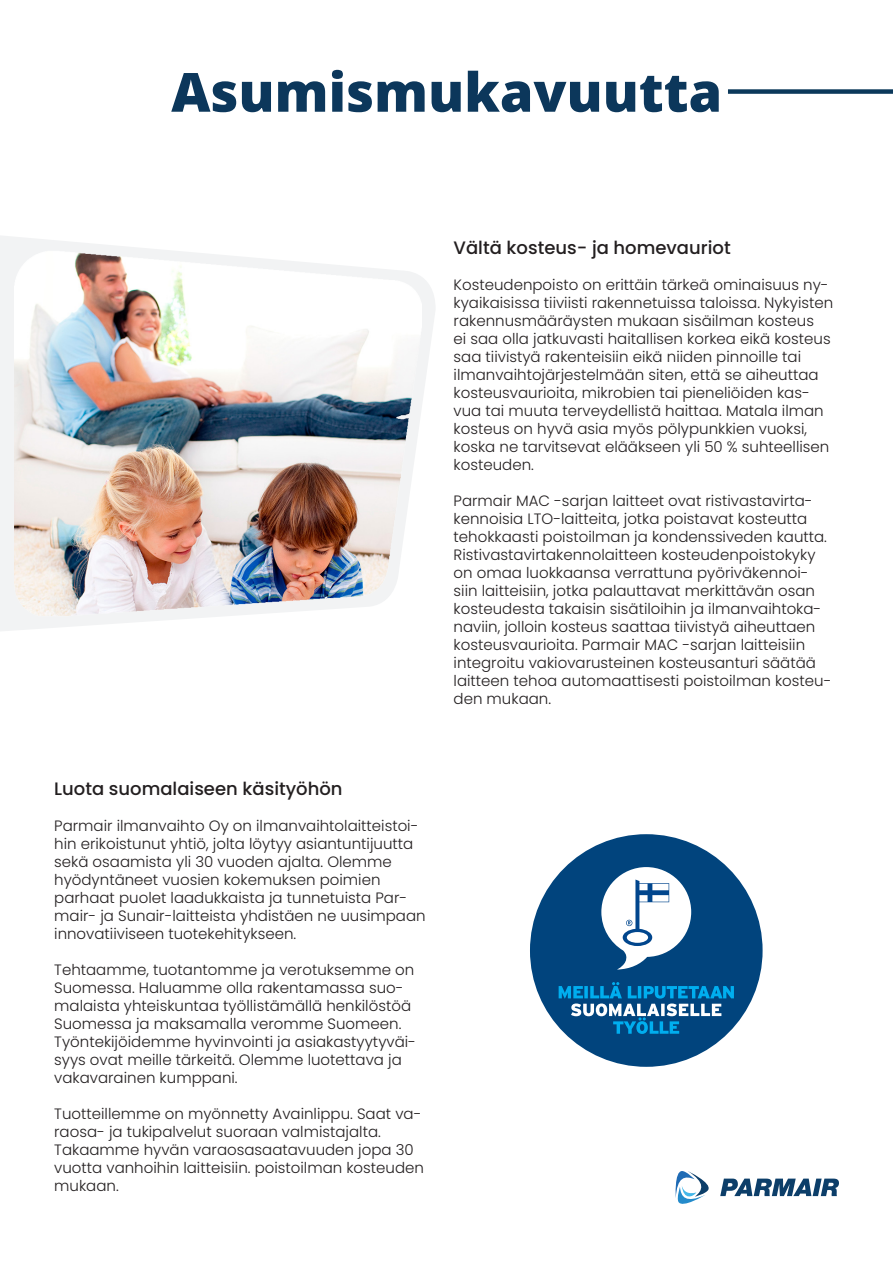
<style>
.page{position:relative;width:893px;height:1263px;background:#fff}
.page>*{position:absolute;margin:0;border:0;box-sizing:border-box;transform-origin:0 0}
.t1{font:800 54px "Open Sans";color:#0c375b}
.t2{font:500 18px "Poppins";color:#231f20}
.t3{font:300 15px/18px "Poppins";color:#231f20}
</style>
<div class="page">
<svg style="left:720px;top:1178px;width:119px;height:18px"></svg>
<svg style="left:675px;top:1171px;width:34px;height:33px"></svg>
<div style="left:728px;top:89px;width:165px;height:5px;background:#0c395b"></div>
<svg style="left:0;top:236px;width:435px;height:395px"></svg>
<img style="left:14px;top:248px;width:407px;height:370px">
<div style="left:530px;top:834px;width:233px;height:233px;background:#01447d;border-radius:50%"></div>
<svg style="left:601px;top:867px;width:90px;height:102px"></svg>
<svg style="left:559px;top:982px;width:175px;height:52px"></svg>
<p class="t1" style="left:171px;top:55px;width:552px">Asumismukavuutta</p>
<p class="t2" style="left:454px;top:237px;width:279px">Vältä kosteus- ja homevauriot</p>
<p class="t3" style="left:454px;top:276px;width:381px">Kosteudenpoisto on erittäin tärkeä ominaisuus ny&shy;kyaikaisissa tiiviisti rakennetuissa taloissa. Nykyisten rakennusmääräysten mukaan sisäilman kosteus<br>ei saa olla jatkuvasti haitallisen korkea eikä kosteus saa tiivistyä rakenteisiin eikä niiden pinnoille tai ilmanvaihtojärjestelmään siten, että se aiheuttaa kosteusvaurioita, mikrobien tai pieneliöiden kas&shy;vua tai muuta terveydellistä haittaa. Matala ilman kosteus on hyvä asia myös pölypunkkien vuoksi, koska ne tarvitsevat elääkseen yli 50 % suhteellisen kosteuden.</p>
<p class="t3" style="left:454px;top:492px;width:379px">Parmair MAC -sarjan laitteet ovat ristivastavirta&shy;kennoisia LTO-laitteita, jotka poistavat kosteutta tehokkaasti poistoilman ja kondenssiveden kautta.<br>Ristivastavirtakennolaitteen kosteudenpoistokyky on omaa luokkaansa verrattuna pyöriväkennoi&shy;siin laitteisiin, jotka palauttavat merkittävän osan kosteudesta takaisin sisätiloihin ja ilmanvaihtoka&shy;naviin, jolloin kosteus saattaa tiivistyä aiheuttaen kosteusvaurioita. Parmair MAC -sarjan laitteisiin integroitu vakiovarusteinen kosteusanturi säätää laitteen tehoa automaattisesti poistoilman kosteu&shy;den mukaan.</p>
<p class="t2" style="left:54px;top:778px;width:290px">Luota suomalaiseen käsityöhön</p>
<p class="t3" style="left:54px;top:817px;width:373px">Parmair ilmanvaihto Oy on ilmanvaihtolaitteistoi&shy;hin erikoistunut yhtiö, jolta löytyy asiantuntijuutta sekä osaamista yli 30 vuoden ajalta. Olemme hyödyntäneet vuosien kokemuksen poimien parhaat puolet laadukkaista ja tunnetuista Par&shy;mair- ja Sunair-laitteista yhdistäen ne uusimpaan innovatiiviseen tuotekehitykseen.</p>
<p class="t3" style="left:54px;top:961px;width:363px">Tehtaamme, tuotantomme ja verotuksemme on Suomessa. Haluamme olla rakentamassa suo&shy;malaista yhteiskuntaa työllistämällä henkilöstöä Suomessa ja maksamalla veromme Suomeen.<br>Työntekijöidemme hyvinvointi ja asiakastyytyväi&shy;syys ovat meille tärkeitä. Olemme luotettava ja vakavarainen kumppani.</p>
<p class="t3" style="left:54px;top:1105px;width:369px">Tuotteillemme on myönnetty Avainlippu. Saat va&shy;raosa- ja tukipalvelut suoraan valmistajalta.</p>
<p class="t3" style="left:54px;top:1141px;width:371px">Takaamme hyvän varaosasaatavuuden jopa 30 vuotta vanhoihin laitteisiin. poistoilman kosteuden mukaan.</p>
</div>
